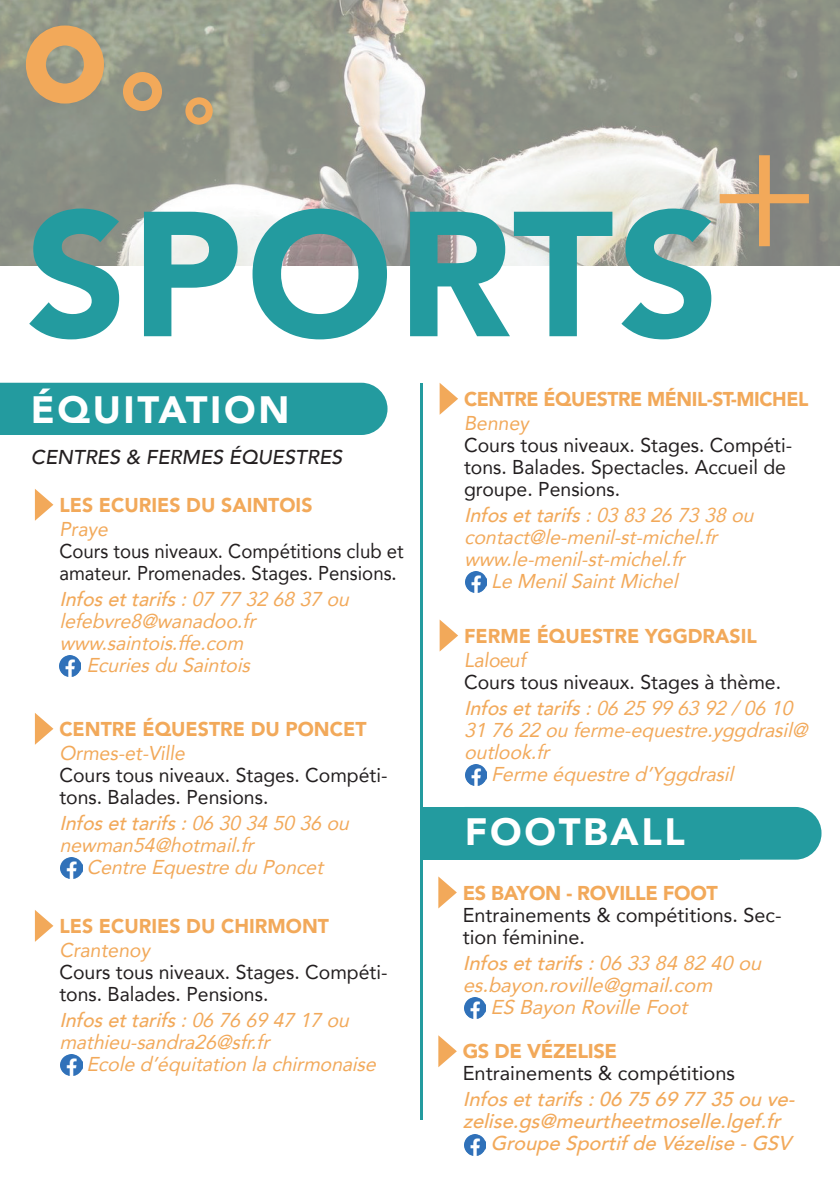
<style>
.page{position:relative;width:840px;height:1191px;background:#fff}
.page>*{position:absolute;margin:0;border:0;box-sizing:border-box;transform-origin:0 0}
.t1{font:186.8px "Minion Pro";color:#f2a95a}
.t2{font:900 175.8px "Avenir";letter-spacing:.025em;color:#239b9f}
.t3{font:900 38px "Avenir";letter-spacing:.07em;color:#fff}
.t4{font:italic 20px/22px "Avenir";color:#f2a95a}
.t5{font:20px/22px "Avenir";color:#231f20}
.t6{font:italic 500 20px "Avenir";color:#f2a95a}
.t7{font:900 20px "Avenir";color:#f2a95a}
.t8{font:20px/22px "Avenir";color:#231f20;scale:.93 1}
.t9{font:italic 20px "Avenir";color:#f2a95a}
.t10{font:900 20px "Avenir";letter-spacing:-.02em;color:#f2a95a}
.t11{font:900 20px "Avenir";letter-spacing:-.02em;color:#f2a95a;scale:.96 1}
.t12{font:italic 500 20px "Avenir";color:#231f20}
.s1{font-weight:400}
.s2{font-weight:500;font-style:italic;color:#f2a95a}
.s3{font-style:italic;color:#f2a95a}
.s4{font-weight:500}
</style>
<div class="page">
<svg style="left:422px;top:807px;width:38px;height:52px"></svg>
<div style="left:439px;top:807px;width:382px;height:52px;background:#239b9f;border-radius:26px"></div>
<img style="left:0;top:1px;width:839px;height:265px">
<div style="left:26px;top:26px;width:78px;height:78px;border:20px solid #f2a95a;border-radius:50%"></div>
<div style="left:123px;top:72px;width:39px;height:39px;border:10px solid #f2a95a;border-radius:50%"></div>
<div style="left:185px;top:97px;width:28px;height:28px;border:7px solid #f2a95a;border-radius:50%"></div>
<hr style="left:420px;top:383px;width:2px;height:736px;background:#239b9f">
<div style="left:0;top:383px;width:387px;height:52px;background:#239b9f"></div>
<svg style="left:35px;top:489px;width:18px;height:32px"></svg>
<svg style="left:35px;top:713px;width:18px;height:32px"></svg>
<svg style="left:35px;top:910px;width:18px;height:32px"></svg>
<img style="left:61px;top:857px;width:21px;height:21px">
<img style="left:59px;top:655px;width:22px;height:21px">
<img style="left:61px;top:1054px;width:21px;height:21px">
<svg style="left:439px;top:383px;width:19px;height:32px"></svg>
<svg style="left:439px;top:619px;width:19px;height:32px"></svg>
<img style="left:465px;top:571px;width:21px;height:22px">
<img style="left:465px;top:764px;width:21px;height:21px">
<svg style="left:438px;top:876px;width:18px;height:32px"></svg>
<svg style="left:438px;top:1035px;width:18px;height:32px"></svg>
<img style="left:464px;top:997px;width:21px;height:21px">
<img style="left:464px;top:1134px;width:21px;height:22px">
<h2 class="t2" style="left:26px;top:124px;width:694px">SPORTS</h2>
<h1 class="t1" style="left:709px;top:61px;width:110px">+</h1>
<h3 class="t3" style="left:31px;top:377px;width:260px">ÉQUITATION</h3>
<p class="t11" style="left:464px;top:382px;width:360px">CENTRE ÉQUESTRE MÉNIL-ST-MICHEL</p>
<p class="t9" style="left:464px;top:411px;width:66px">Benney</p>
<p class="t5" style="left:464px;top:433px;width:329px">Cours tous niveaux. Stages. Compéti&shy;tons. Balades. Spectacles. Accueil de groupe. Pensions.</p>
<p class="t6" style="left:464px;top:497px;width:298px">Infosettarifs<span class="s1">:0383267338ou</span></p>
<p class="t4" style="left:464px;top:525px;width:261px">contact@le-menil-st-michel.fr</p>
<p class="t4" style="left:464px;top:547px;width:229px">www.le-menil-st-michel.fr</p>
<p class="t4" style="left:491px;top:569px;width:195px">LeMenilSaintMichel</p>
<p class="t7" style="left:464px;top:618px;width:294px">FERME ÉQUESTRE YGGDRASIL</p>
<p class="t9" style="left:464px;top:647px;width:63px">Laloeuf</p>
<p class="t5" style="left:464px;top:668px;width:336px;line-height:26px">Cours tous niveaux. Stages à thème.<br><span class="s2">Infosettarifs</span><span class="s3">:0625996392/0610</span></p>
<p class="t4" style="left:464px;top:718px;width:352px">317622ouferme-equestre.yggdrasil@</p>
<p class="t4" style="left:464px;top:740px;width:94px">outlook.fr</p>
<p class="t4" style="left:491px;top:762px;width:251px">Fermeéquestred’Yggdrasil</p>
<h3 class="t3" style="left:464px;top:798px;width:221px">FOOTBALL</h3>
<p class="t10" style="left:462px;top:875px;width:256px">ES BAYON - ROVILLE FOOT</p>
<p class="t5" style="left:462px;top:903px;width:320px">Entrainements &amp; compétitions. Sec&shy;tion féminine.</p>
<p class="t6" style="left:462px;top:945px;width:307px">Infosettarifs<span class="s1">:0633848240ou</span></p>
<p class="t4" style="left:462px;top:973px;width:258px">es.bayon.roville@gmail.com</p>
<p class="t4" style="left:490px;top:995px;width:205px">ESBayonRovilleFoot</p>
<p class="t10" style="left:462px;top:1034px;width:156px">GS DE VÉZELISE</p>
<p class="t5" style="left:462px;top:1061px;width:274px">Entrainements &amp; compétitions</p>
<p class="t6" style="left:462px;top:1082px;width:340px">Infosettarifs:0675697735ouve-</p>
<p class="t6" style="left:462px;top:1104px;width:326px">zelise.gs@meurtheetmoselle.lgef.fr</p>
<p class="t6" style="left:490px;top:1126px;width:309px">GroupeSportifdeVézelise-GSV</p>
<p class="t12" style="left:31px;top:445px;width:313px">CENTRES &amp; FERMES ÉQUESTRES</p>
<p class="t7" style="left:59px;top:488px;width:254px">LES ECURIES DU SAINTOIS</p>
<p class="t9" style="left:59px;top:517px;width:50px">Praye</p>
<p class="t8" style="left:59px;top:539px;width:371px">Cours tous niveaux. Compétitions club et amateur. Promenades. Stages. Pensions<span class="s4">.</span></p>
<p class="t6" style="left:59px;top:581px;width:298px">Infosettarifs<span class="s1">:0777326837ou</span></p>
<p class="t4" style="left:59px;top:609px;width:204px">lefebvre8@wanadoo.fr</p>
<p class="t4" style="left:59px;top:631px;width:192px">www.saintois.ffe.com</p>
<p class="t4" style="left:86px;top:653px;width:172px">EcuriesduSaintois</p>
<p class="t7" style="left:59px;top:712px;width:308px">CENTRE ÉQUESTRE DU PONCET</p>
<p class="t9" style="left:59px;top:740px;width:127px">Ormes-et-Ville</p>
<p class="t5" style="left:59px;top:763px;width:329px">Cours tous niveaux. Stages. Compéti&shy;tons. Balades. Pensions.</p>
<p class="t4" style="left:59px;top:811px;width:298px"><span class="s4">Infosettarifs</span>:0630345036ou newman54@hotmail.fr</p>
<p class="t4" style="left:86px;top:855px;width:245px">CentreEquestreduPoncet</p>
<p class="t7" style="left:59px;top:909px;width:271px">LES ECURIES DU CHIRMONT</p>
<p class="t9" style="left:59px;top:937px;width:92px">Crantenoy</p>
<p class="t5" style="left:59px;top:960px;width:329px">Cours tous niveaux. Stages. Compéti&shy;tons. Balades. Pensions.</p>
<p class="t4" style="left:59px;top:1008px;width:298px"><span class="s4">Infosettarifs</span>:0676694717ou mathieu-sandra26@sfr.fr</p>
<p class="t4" style="left:86px;top:1052px;width:298px">Ecoled’équitationlachirmonaise</p>
</div>
